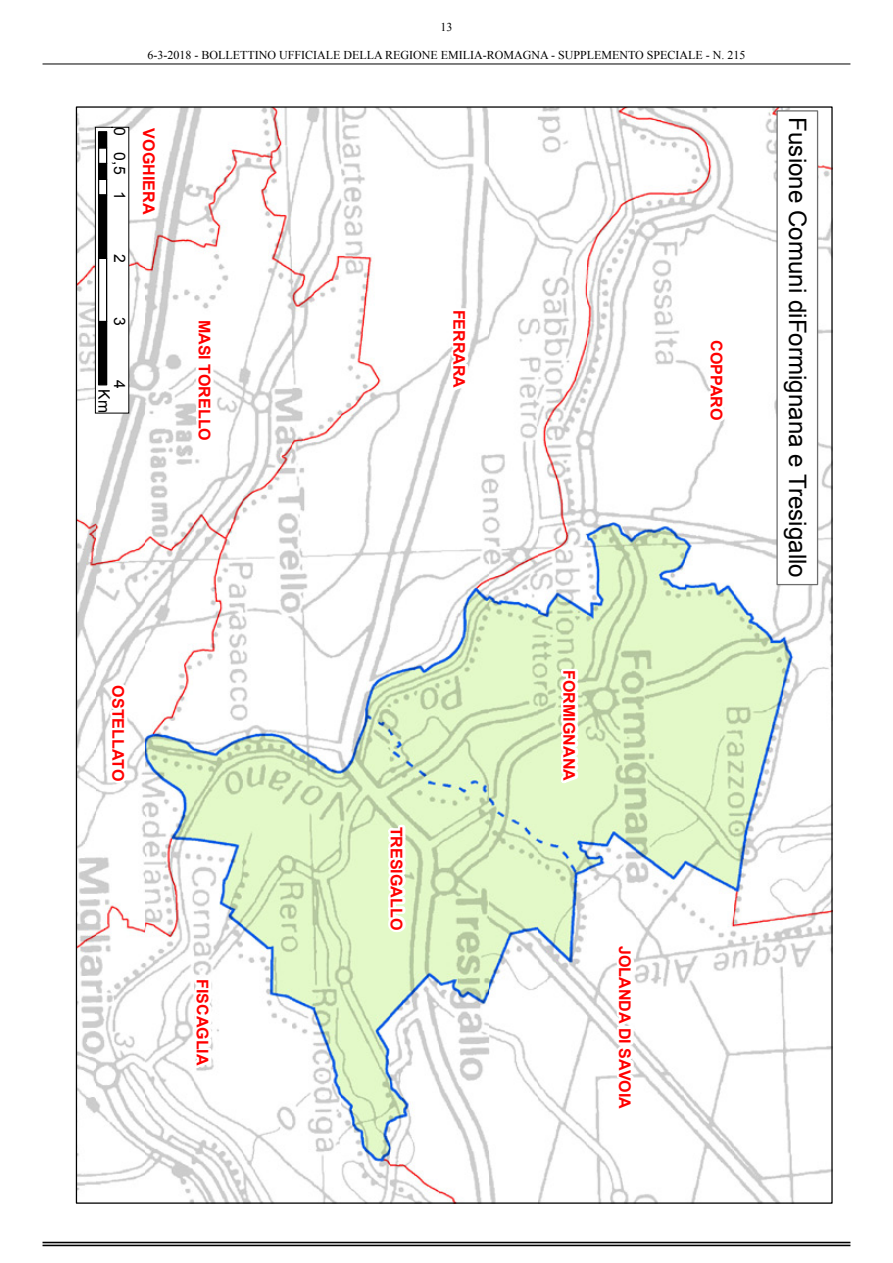
<style>
.page{position:relative;width:893px;height:1263px;background:#fff}
.page>*{position:absolute;margin:0;border:0;box-sizing:border-box;transform-origin:0 0}
.t1{font:24.15px "Arial";letter-spacing:.005em;color:#000}
.t2{font:700 16.05px "Arial";color:#f00}
.t3{font:15.75px "Arial";color:#000}
.t4{font:12px "Times New Roman";color:#000}
</style>
<div class="page">
<hr style="left:43px;top:64px;width:807px;height:1px;background:#000">
<img style="left:78px;top:108px;width:753px;height:1094px">
<svg style="left:447px;top:305px;width:33px;height:90px"></svg>
<svg style="left:704px;top:335px;width:34px;height:90px"></svg>
<svg style="left:190px;top:975px;width:34px;height:97px"></svg>
<svg style="left:543px;top:666px;width:74px;height:121px"></svg>
<svg style="left:384px;top:822px;width:34px;height:113px"></svg>
<svg style="left:602px;top:940px;width:46px;height:175px"></svg>
<svg style="left:179px;top:316px;width:73px;height:130px"></svg>
<svg style="left:106px;top:679px;width:33px;height:107px"></svg>
<div style="left:776px;top:110px;width:42px;height:475px;background:#fff;border:1px solid #6e6e6e"></div>
<svg style="left:95px;top:121px;width:75px;height:293px"></svg>
<hr style="left:43px;top:1242px;width:807px;height:1px;background:#000">
<hr style="left:43px;top:1245px;width:807px;height:1px;background:#000">
<p class="t4" style="left:440px;top:19px;width:13px">13</p>
<p class="t4" style="left:147px;top:47px;width:600px">6-3-2018 - BOLLETTINO UFFICIALE DELLA REGIONE EMILIA-ROMAGNA - SUPPLEMENTO SPECIALE - N. 215</p>
<p class="t3" style="left:130px;top:127px;width:10px;rotate:90deg">0</p>
<p class="t3" style="left:130px;top:152px;width:23px;rotate:90deg">0,5</p>
<p class="t3" style="left:130px;top:191px;width:10px;rotate:90deg">1</p>
<p class="t3" style="left:130px;top:254px;width:10px;rotate:90deg">2</p>
<p class="t3" style="left:130px;top:317px;width:10px;rotate:90deg">3</p>
<p class="t3" style="left:130px;top:380px;width:10px;rotate:90deg">4</p>
<p class="t3" style="left:114px;top:389px;width:25px;rotate:90deg">Km</p>
<p class="t2" style="left:159px;top:128px;width:87px;rotate:90deg">VOGHIERA</p>
<h1 class="t1" style="left:813px;top:117px;width:462px;rotate:90deg">Fusione Comuni diFormignana e Tresigallo</h1>
<p class="t2" style="left:470px;top:310px;width:80px;rotate:90deg">FERRARA</p>
<p class="t2" style="left:215px;top:320px;width:123px;rotate:90deg">MASI TORELLO</p>
<p class="t2" style="left:727px;top:340px;width:81px;rotate:90deg">COPPARO</p>
<p class="t2" style="left:129px;top:685px;width:97px;rotate:90deg">OSTELLATO</p>
<p class="t2" style="left:213px;top:979px;width:88px;rotate:90deg">FISCAGLIA</p>
<p class="t2" style="left:407px;top:827px;width:105px;rotate:90deg">TRESIGALLO</p>
<p class="t2" style="left:580px;top:670px;width:112px;rotate:90deg">FORMIGNANA</p>
<p class="t2" style="left:635px;top:946px;width:164px;rotate:90deg">JOLANDA DI SAVOIA</p>
</div>
